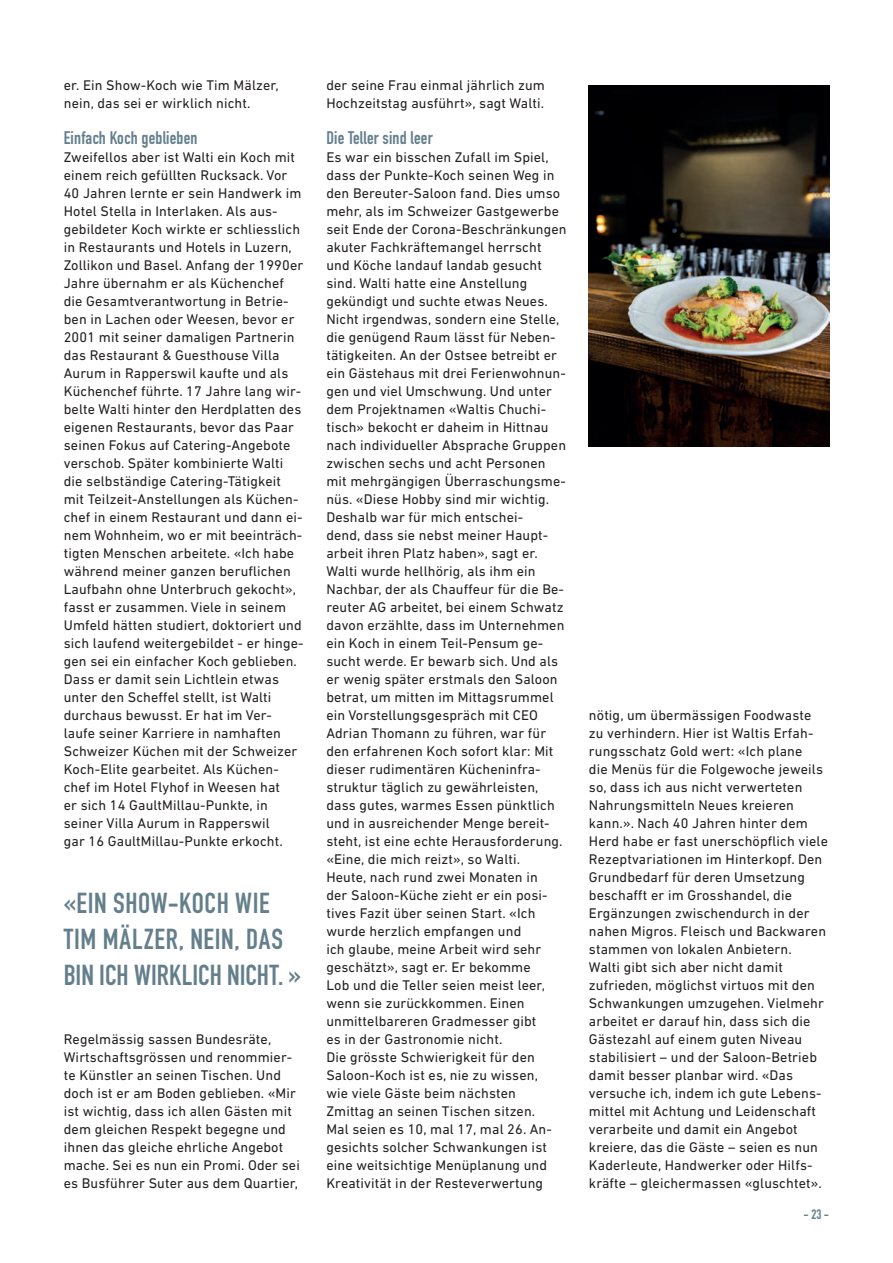
<style>
.page{position:relative;width:893px;height:1263px;background:#fff}
.page>*{position:absolute;margin:0;border:0;box-sizing:border-box;transform-origin:0 0}
.t1{font:700 28.5px/36px "DIN Condensed";letter-spacing:.015em;color:#647f8c}
.t2{font:700 18px "DIN Condensed";letter-spacing:.01em;color:#647f8c}
.t3{font:14.25px/18px "DIN Next LT Pro";letter-spacing:.01em;color:#231f20}
.t4{font:700 13.5px "DIN Condensed";color:#647f8c}
</style>
<div class="page">
<img style="left:589px;top:86px;width:240px;height:360px">
<p class="t3" style="left:64px;top:76px;width:216px">er. Ein Show-Koch wie Tim Mälzer, nein, das sei er wirklich nicht.</p>
<p class="t2" style="left:64px;top:126px;width:135px">Einfach Koch geblieben</p>
<p class="t3" style="left:64px;top:148px;width:241px">Zweifellos aber ist Walti ein Koch mit einem reich gefüllten Rucksack. Vor 40 Jahren lernte er sein Handwerk im Hotel Stella in Interlaken. Als aus&shy;gebildeter Koch wirkte er schliesslich in Restaurants und Hotels in Luzern, Zollikon und Basel. Anfang der 1990er Jahre übernahm er als Küchenchef die Gesamtverantwortung in Betrie&shy;ben in Lachen oder Weesen, bevor er 2001 mit seiner damaligen Partnerin das Restaurant &amp; Guesthouse Villa Aurum in Rapperswil kaufte und als Küchenchef führte. 17 Jahre lang wir&shy;belte Walti hinter den Herdplatten des eigenen Restaurants, bevor das Paar seinen Fokus auf Catering-Angebote verschob. Später kombinierte Walti die selbständige Catering-Tätigkeit mit Teilzeit-Anstellungen als Küchen&shy;chef in einem Restaurant und dann ei&shy;nem Wohnheim, wo er mit beeinträch&shy;tigten Menschen arbeitete. «Ich habe während meiner ganzen beruflichen Laufbahn ohne Unterbruch gekocht», fasst er zusammen. Viele in seinem Umfeld hätten studiert, doktoriert und sich laufend weitergebildet - er hinge&shy;gen sei ein einfacher Koch geblieben.<br>Dass er damit sein Lichtlein etwas unter den Scheffel stellt, ist Walti durchaus bewusst. Er hat im Ver&shy;laufe seiner Karriere in namhaften Schweizer Küchen mit der Schweizer Koch-Elite gearbeitet. Als Küchen&shy;chef im Hotel Flyhof in Weesen hat<br>er sich 14 GaultMillau-Punkte, in seiner Villa Aurum in Rapperswil<br>gar 16 GaultMillau-Punkte erkocht.</p>
<h1 class="t1" style="left:64px;top:885px;width:239px">«EIN SHOW-KOCH WIE<br>TIM MÄLZER, NEIN, DAS<br>BIN ICH WIRKLICH NICHT. »</h1>
<p class="t3" style="left:64px;top:1030px;width:238px">Regelmässig sassen Bundesräte, Wirtschaftsgrössen und renommier&shy;te Künstler an seinen Tischen. Und doch ist er am Boden geblieben. «Mir ist wichtig, dass ich allen Gästen mit dem gleichen Respekt begegne und ihnen das gleiche ehrliche Angebot mache. Sei es nun ein Promi. Oder sei es Busführer Suter aus dem Quartier,</p>
<p class="t3" style="left:326px;top:76px;width:220px">der seine Frau einmal jährlich zum<br>Hochzeitstag ausführt», sagt Walti.</p>
<p class="t2" style="left:326px;top:126px;width:108px">Die Teller sind leer</p>
<p class="t3" style="left:326px;top:148px;width:242px">Es war ein bisschen Zufall im Spiel, dass der Punkte-Koch seinen Weg in den Bereuter-Saloon fand. Dies umso mehr, als im Schweizer Gastgewerbe seit Ende der Corona-Beschränkungen akuter Fachkräftemangel herrscht und Köche landauf landab gesucht sind. Walti hatte eine Anstellung gekündigt und suchte etwas Neues.<br>Nicht irgendwas, sondern eine Stelle, die genügend Raum lässt für Neben&shy;tätigkeiten. An der Ostsee betreibt er ein Gästehaus mit drei Ferienwohnun&shy;gen und viel Umschwung. Und unter dem Projektnamen «Waltis Chuchi&shy;tisch» bekocht er daheim in Hittnau nach individueller Absprache Gruppen zwischen sechs und acht Personen mit mehrgängigen Überraschungsme&shy;nüs. «Diese Hobby sind mir wichtig.<br>Deshalb war für mich entschei-<br>dend, dass sie nebst meiner Haupt&shy;arbeit ihren Platz haben», sagt er.<br>Walti wurde hellhörig, als ihm ein Nachbar, der als Chauffeur für die Be&shy;reuter AG arbeitet, bei einem Schwatz davon erzählte, dass im Unternehmen ein Koch in einem Teil-Pensum ge&shy;sucht werde. Er bewarb sich. Und als er wenig später erstmals den Saloon betrat, um mitten im Mittagsrummel ein Vorstellungsgespräch mit CEO Adrian Thomann zu führen, war für den erfahrenen Koch sofort klar: Mit dieser rudimentären Kücheninfra&shy;struktur täglich zu gewährleisten, dass gutes, warmes Essen pünktlich und in ausreichender Menge bereit&shy;steht, ist eine echte Herausforderung. «Eine, die mich reizt», so Walti.<br>Heute, nach rund zwei Monaten in<br>der Saloon-Küche zieht er ein posi&shy;tives Fazit über seinen Start. «Ich wurde herzlich empfangen und<br>ich glaube, meine Arbeit wird sehr geschätzt», sagt er. Er bekomme<br>Lob und die Teller seien meist leer, wenn sie zurückkommen. Einen unmittelbareren Gradmesser gibt<br>es in der Gastronomie nicht.<br>Die grösste Schwierigkeit für den Saloon-Koch ist es, nie zu wissen,<br>wie viele Gäste beim nächsten Zmittag an seinen Tischen sitzen.<br>Mal seien es 10, mal 17, mal 26. An&shy;gesichts solcher Schwankungen ist eine weitsichtige Menüplanung und Kreativität in der Resteverwertung</p>
<p class="t3" style="left:589px;top:706px;width:241px">nötig, um übermässigen Foodwaste zu verhindern. Hier ist Waltis Erfah&shy;rungsschatz Gold wert: «Ich plane<br>die Menüs für die Folgewoche jeweils so, dass ich aus nicht verwerteten Nahrungsmitteln Neues kreieren kann.». Nach 40 Jahren hinter dem Herd habe er fast unerschöpflich viele Rezeptvariationen im Hinterkopf. Den Grundbedarf für deren Umsetzung beschafft er im Grosshandel, die Ergänzungen zwischendurch in der nahen Migros. Fleisch und Backwaren stammen von lokalen Anbietern.<br>Walti gibt sich aber nicht damit zufrieden, möglichst virtuos mit den Schwankungen umzugehen. Vielmehr arbeitet er darauf hin, dass sich die Gästezahl auf einem guten Niveau stabilisiert – und der Saloon-Betrieb damit besser planbar wird. «Das versuche ich, indem ich gute Lebens&shy;mittel mit Achtung und Leidenschaft verarbeite und damit ein Angebot kreiere, das die Gäste – seien es nun Kaderleute, Handwerker oder Hilfs&shy;kräfte – gleichermassen «gluschtet».</p>
<p class="t4" style="left:804px;top:1205px;width:27px">- 23 -</p>
</div>
